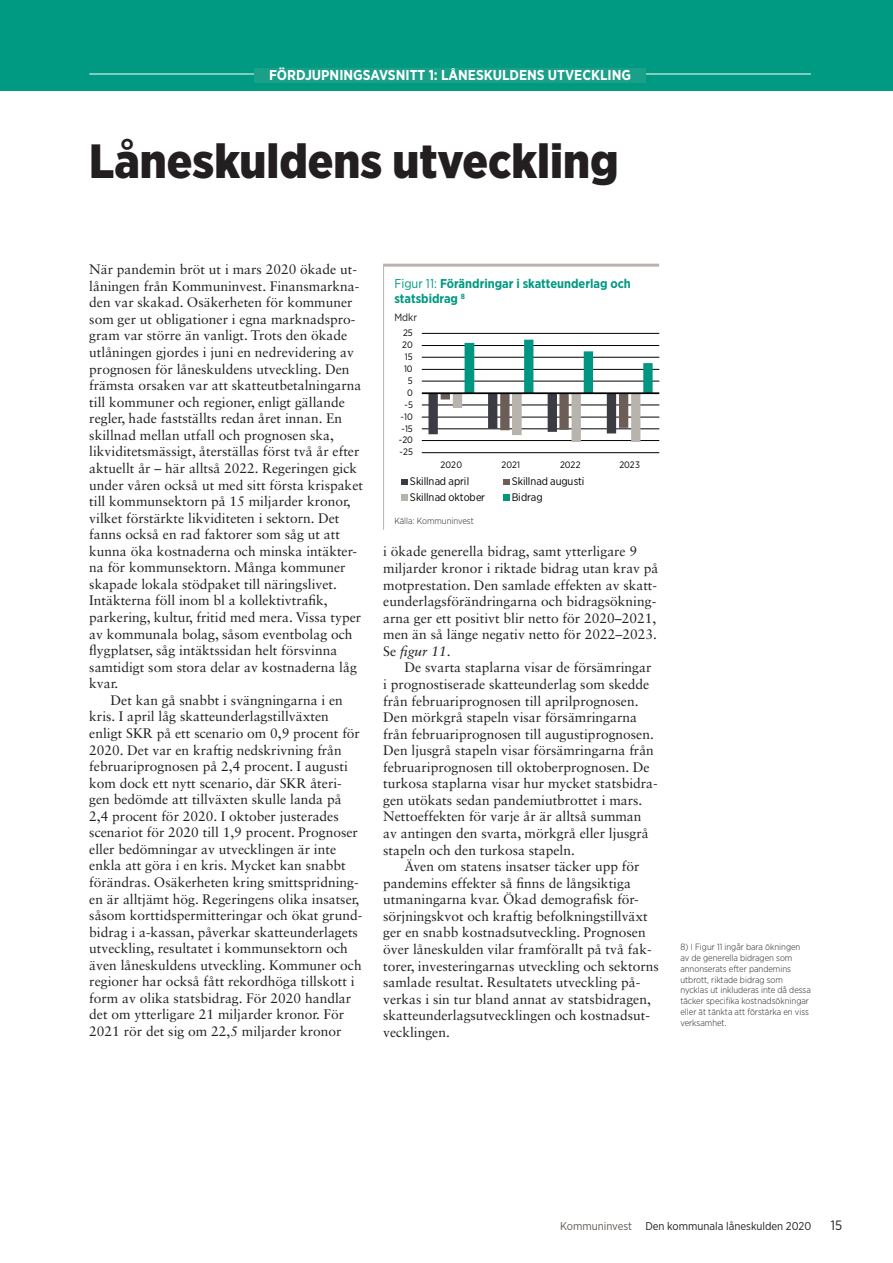
<style>
.page{position:relative;width:893px;height:1263px;background:#fff}
.page>*{position:absolute;margin:0;border:0;box-sizing:border-box;transform-origin:0 0}
.t1{font:900 48px "Gotham Narrow";color:#231f20}
.t2{font:700 14.25px "Gotham Narrow";color:#fff}
.Brödtext_-_indrag{font:13.8px/16.5px "Sabon LT Std";color:#231f20}
.Brödtext{font:13.8px/16.5px "Sabon LT Std";color:#231f20}
.t3{font:13.5px "Gotham Narrow";color:#231f20}
.Rubrik_tabell_och_fi{font:700 12.75px/15.3px "Gotham Narrow";color:#009982}
.t4{font:11.25px "Gotham Narrow";color:#231f20}
.t5{font:10.95px "Gotham Narrow";letter-spacing:-.01em;color:#000}
.Rubrik_tabell_och_fi-2{font:10.5px "Gotham Narrow";color:#231f20}
.t6{font:9.3px "Gotham Narrow";letter-spacing:.005em;color:#000}
.Fotnot{font:300 9px/10.8px "Gotham Narrow";color:#231f20}
.Brödtext-2{font:300 9px "Gotham Narrow";color:#231f20}
.s1{font-weight:400}
.s2{font-style:italic}
.s3{color:#615752}
</style>
<div class="page">
<div style="left:0;top:0;width:893px;height:90px;background:#009982"></div>
<hr style="left:89px;top:74px;width:722px;height:1px;background:#fff">
<div style="left:254px;top:68px;width:392px;height:15px;background:#1a9f88"></div>
<hr style="left:383px;top:264px;width:276px;height:3px;background:#b9b2ae">
<hr style="left:383px;top:265px;width:1px;height:265px;background:#b9b2ae">
<hr style="left:422px;top:452px;width:237px;height:1px;background:#000">
<hr style="left:422px;top:440px;width:237px;height:1px;background:#000">
<hr style="left:422px;top:429px;width:237px;height:1px;background:#000">
<hr style="left:422px;top:417px;width:237px;height:1px;background:#000">
<hr style="left:422px;top:405px;width:237px;height:1px;background:#000">
<hr style="left:422px;top:381px;width:237px;height:1px;background:#000">
<hr style="left:422px;top:369px;width:237px;height:1px;background:#000">
<hr style="left:422px;top:357px;width:237px;height:1px;background:#000">
<hr style="left:422px;top:345px;width:237px;height:1px;background:#000">
<hr style="left:422px;top:333px;width:237px;height:1px;background:#000">
<svg style="left:428px;top:340px;width:225px;height:102px"></svg>
<hr style="left:422px;top:392px;width:237px;height:2px;background:#000">
<svg style="left:401px;top:479px;width:6px;height:5px"></svg>
<svg style="left:503px;top:479px;width:6px;height:5px"></svg>
<svg style="left:401px;top:494px;width:6px;height:6px"></svg>
<svg style="left:503px;top:494px;width:6px;height:6px"></svg>
<p class="t2" style="left:269px;top:66px;width:364px">FÖRDJUPNINGSAVSNITT 1: LÅNESKULDENS UTVECKLING</p>
<p class="t1" style="left:89px;top:129px;width:531px">Låneskuldens utveckling</p>
<p class="Brödtext" style="left:89px;top:261px;width:275px">När pandemin bröt ut i mars 2020 ökade ut&shy;låningen från Kommuninvest. Finansmarkna&shy;den var skakad. Osäkerheten för kommuner som ger ut obligationer i egna marknadspro&shy;gram var större än vanligt. Trots den ökade utlåningen gjordes i juni en nedrevidering av prognosen för låneskuldens utveckling. Den främsta orsaken var att skatteutbetalningarna till kommuner och regioner, enligt gällande regler, hade fastställts redan året innan. En skillnad mellan utfall och prognosen ska, likviditetsmässigt, återställas först två år efter aktuellt år – här alltså 2022. Regeringen gick under våren också ut med sitt första krispaket till kommunsektorn på 15 miljarder kronor, vilket förstärkte likviditeten i sektorn. Det fanns också en rad faktorer som såg ut att kunna öka kostnaderna och minska intäkter&shy;na för kommunsektorn. Många kommuner skapade lokala stödpaket till näringslivet.<br>Intäkterna föll inom bl a kollektivtrafik, parkering, kultur, fritid med mera. Vissa typer av kommunala bolag, såsom eventbolag och flygplatser, såg intäktssidan helt försvinna samtidigt som stora delar av kostnaderna låg kvar.</p>
<p class="Brödtext_-_indrag" style="left:89px;top:692px;width:274px;text-indent:21px">Det kan gå snabbt i svängningarna i en kris. I april låg skatteunderlagstillväxten enligt SKR på ett scenario om 0,9 procent för 2020. Det var en kraftig nedskrivning från februariprognosen på 2,4 procent. I augusti kom dock ett nytt scenario, där SKR återi&shy;gen bedömde att tillväxten skulle landa på 2,4 procent för 2020. I oktober justerades scenariot för 2020 till 1,9 procent. Prognoser eller bedömningar av utvecklingen är inte enkla att göra i en kris. Mycket kan snabbt förändras. Osäkerheten kring smittspridning&shy;en är alltjämt hög. Regeringens olika insatser, såsom korttidspermitteringar och ökat grund&shy;bidrag i a-kassan, påverkar skatteunderlagets utveckling, resultatet i kommunsektorn och även låneskuldens utveckling. Kommuner och regioner har också fått rekordhöga tillskott i form av olika statsbidrag. För 2020 handlar det om ytterligare 21 miljarder kronor. För 2021 rör det sig om 22,5 miljarder kronor</p>
<p class="Rubrik_tabell_och_fi" style="left:394px;top:276px;width:238px"><span class="s1">Figur 11:</span> Förändringar i skatteunderlag och statsbidrag <sup>8</sup></p>
<p class="Rubrik_tabell_och_fi-2" style="left:394px;top:311px;width:24px">Mdkr</p>
<p class="t6" style="left:403px;top:327px;width:11px">25</p>
<p class="t6" style="left:402px;top:339px;width:12px">20</p>
<p class="t6" style="left:405px;top:351px;width:9px">15</p>
<p class="t6" style="left:404px;top:363px;width:10px">10</p>
<p class="t6" style="left:408px;top:375px;width:6px">5</p>
<p class="t6" style="left:407px;top:387px;width:7px">0</p>
<p class="t6" style="left:404px;top:399px;width:10px">-5</p>
<p class="t6" style="left:401px;top:411px;width:14px">-10</p>
<p class="t6" style="left:401px;top:422px;width:13px">-15</p>
<p class="t6" style="left:399px;top:434px;width:16px">-20</p>
<p class="t6" style="left:399px;top:446px;width:15px">-25</p>
<p class="t6" style="left:441px;top:458px;width:23px">2020</p>
<p class="t6" style="left:501px;top:458px;width:20px">2021</p>
<p class="t6" style="left:560px;top:458px;width:22px">2022</p>
<p class="t6" style="left:619px;top:458px;width:22px">2023</p>
<p class="t5" style="left:410px;top:474px;width:61px">Skillnad april</p>
<p class="t5" style="left:512px;top:474px;width:74px">Skillnad augusti</p>
<p class="t5" style="left:410px;top:490px;width:77px">Skillnad oktober</p>
<p class="t5" style="left:512px;top:490px;width:32px">Bidrag</p>
<p class="Brödtext-2" style="left:394px;top:515px;width:81px">Källa: Kommuninvest</p>
<p class="Brödtext_-_indrag" style="left:383px;top:543px;width:277px">i ökade generella bidrag, samt ytterligare 9 miljarder kronor i riktade bidrag utan krav på motprestation. Den samlade effekten av skatt&shy;eunderlagsförändringarna och bidragsökning&shy;arna ger ett positivt blir netto för 2020–2021, men än så länge negativ netto för 2022–2023.<br>Se <span class="s2">figur 11</span>.</p>
<p class="Brödtext_-_indrag" style="left:383px;top:659px;width:276px;text-indent:21px">De svarta staplarna visar de försämringar i prognostiserade skatteunderlag som skedde från februariprognosen till aprilprognosen.<br>Den mörkgrå stapeln visar försämringarna från februariprognosen till augustiprognosen.<br>Den ljusgrå stapeln visar försämringarna från februariprognosen till oktoberprognosen. De turkosa staplarna visar hur mycket statsbidra&shy;gen utökats sedan pandemiutbrottet i mars.<br>Nettoeffekten för varje år är alltså summan av antingen den svarta, mörkgrå eller ljusgrå stapeln och den turkosa stapeln.</p>
<p class="Brödtext_-_indrag" style="left:383px;top:858px;width:277px;text-indent:21px">Även om statens insatser täcker upp för pandemins effekter så finns de långsiktiga utmaningarna kvar. Ökad demografisk för&shy;sörjningskvot och kraftig befolkningstillväxt ger en snabb kostnadsutveckling. Prognosen över låneskulden vilar framförallt på två fak&shy;torer, investeringarnas utveckling och sektorns samlade resultat. Resultatets utveckling på&shy;verkas i sin tur bland annat av statsbidragen, skatteunderlagsutvecklingen och kostnadsut&shy;vecklingen.</p>
<p class="Fotnot" style="left:680px;top:941px;width:132px">8) I Figur 11 ingår bara ökningen av de generella bidragen som annonserats efter pandemins utbrott, riktade bidrag som nycklas ut inkluderas inte då dessa täcker specifika kostnadsökningar eller ät tänkta att förstärka en viss verksamhet.</p>
<p class="t4" style="left:560px;top:1218px;width:253px"><span class="s3">Kommuninvest</span> Den kommunala låneskulden 2020</p>
<p class="t3" style="left:831px;top:1216px;width:13px">15</p>
</div>
